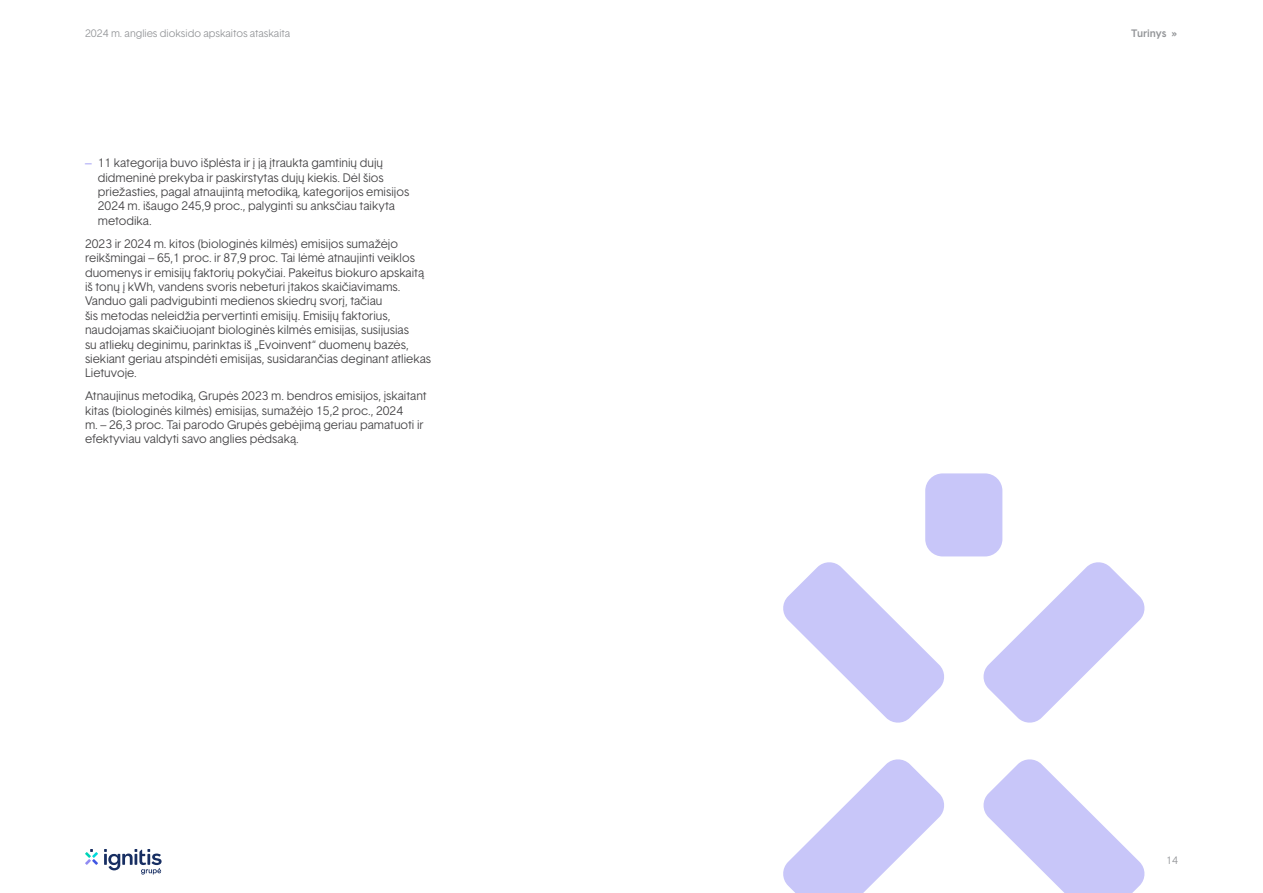
<style>
.page{position:relative;width:1263px;height:893px;background:#fff}
.page>*{position:absolute;margin:0;border:0;box-sizing:border-box;transform-origin:0 0}
.Buletai_OK{font:300 12px/14.4px "Basetica";color:#414042}
.t1{font:300 10.5px "Basetica";color:#939598}
.t2{font:500 10.5px "Basetica";letter-spacing:-.005em;color:#939598}
.s1{font-family:"Arial";font-weight:400;color:#9c98f4}
</style>
<div class="page">
<svg style="left:783px;top:562px;width:161px;height:161px"></svg>
<svg style="left:983px;top:562px;width:162px;height:161px"></svg>
<svg style="left:783px;top:759px;width:161px;height:134px"></svg>
<svg style="left:983px;top:759px;width:162px;height:134px"></svg>
<div style="left:925px;top:473px;width:77px;height:83px;background:#c8c6f9;border-radius:17px"></div>
<svg style="left:85px;top:849px;width:13px;height:16px"></svg>
<svg style="left:104px;top:849px;width:58px;height:25px"></svg>
<p class="t1" style="left:85px;top:26px;width:207px">2024 m. anglies dioksido apskaitos ataskaita</p>
<p class="t2" style="left:1131px;top:26px;width:47px">Turinys »</p>
<p class="Buletai_OK" style="left:98px;top:156px;width:313px;text-indent:-13px"><span class="s1">–</span> 11 kategorija buvo išplėsta ir į ją įtraukta gamtinių dujų didmeninė prekyba ir paskirstytas dujų kiekis. Dėl šios priežasties, pagal atnaujintą metodiką, kategorijos emisijos 2024 m. išaugo 245,9 proc., palyginti su anksčiau taikyta metodika.</p>
<p class="Buletai_OK" style="left:85px;top:236px;width:348px">2023 ir 2024 m. kitos (biologinės kilmės) emisijos sumažėjo reikšmingai – 65,1 proc. ir 87,9 proc. Tai lėmė atnaujinti veiklos duomenys ir emisijų faktorių pokyčiai. Pakeitus biokuro apskaitą iš tonų į kWh, vandens svoris nebeturi įtakos skaičiavimams.<br>Vanduo gali padvigubinti medienos skiedrų svorį, tačiau<br>šis metodas neleidžia pervertinti emisijų. Emisijų faktorius, naudojamas skaičiuojant biologinės kilmės emisijas, susijusias<br>su atliekų deginimu, parinktas iš „Evoinvent“ duomenų bazės, siekiant geriau atspindėti emisijas, susidarančias deginant atliekas Lietuvoje.</p>
<p class="Buletai_OK" style="left:85px;top:389px;width:343px">Atnaujinus metodiką, Grupės 2023 m. bendros emisijos, įskaitant kitas (biologinės kilmės) emisijas, sumažėjo 15,2 proc., 2024<br>m. – 26,3 proc. Tai parodo Grupės gebėjimą geriau pamatuoti ir efektyviau valdyti savo anglies pėdsaką.</p>
<p class="t1" style="left:1166px;top:853px;width:13px">14</p>
</div>
